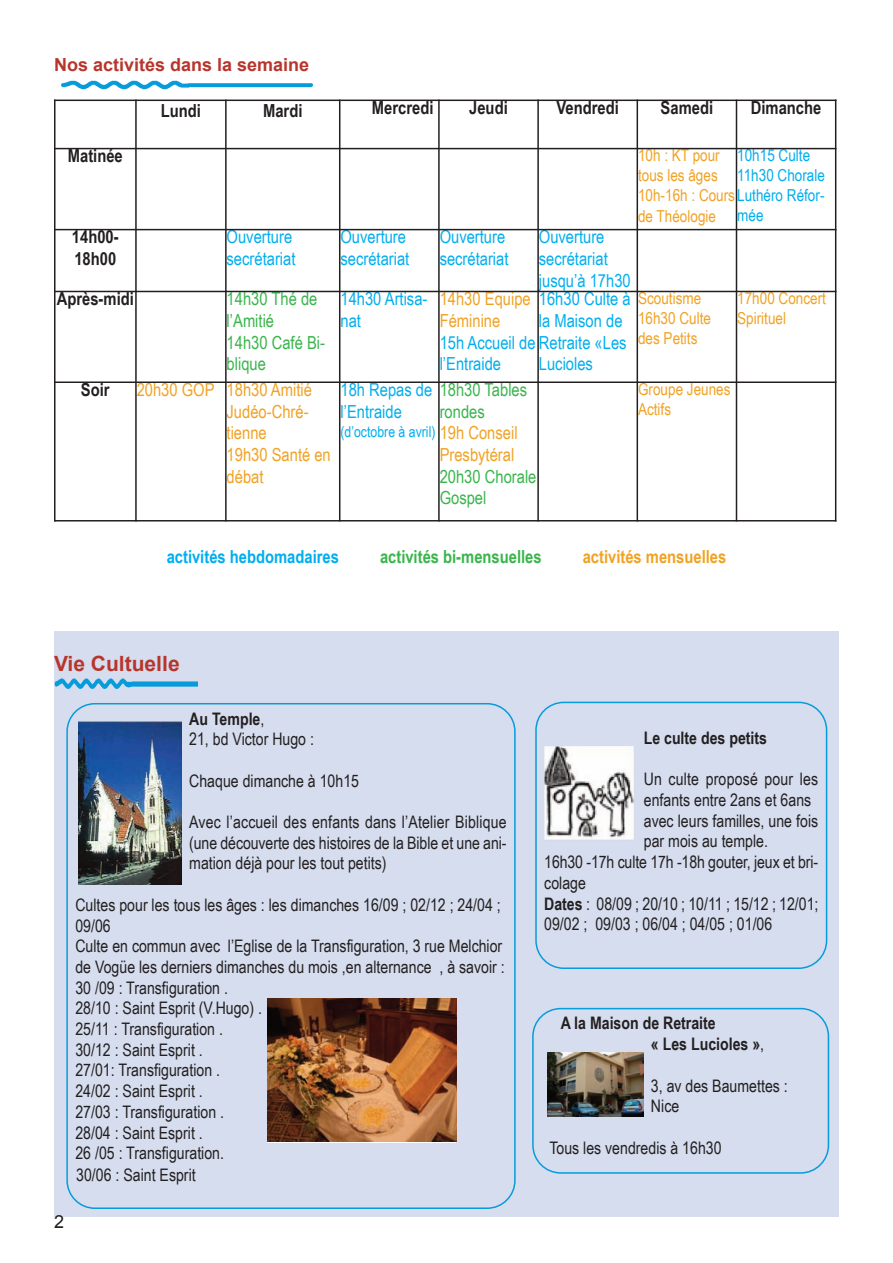
<style>
.page{position:relative;width:893px;height:1263px;background:#fff}
.page>*{position:absolute;margin:0;border:0;box-sizing:border-box;transform-origin:0 0}
.t1{font:700 21px "Arial";color:#b8352c}
.t2{font:18px/21.6px "Arial Narrow";color:#00aeef}
.t3{font:18px/21.6px "Arial Narrow";color:#f1a224}
.t4{font:700 18px/21.6px "Arial Narrow";color:#231f20}
.t5{font:18px/21.6px "Arial Narrow";color:#39b54c}
.t6{font:700 18px "Arial";color:#b8352c}
.t7{font:700 18px "Arial Narrow";color:#00aeef}
.t8{font:700 18px "Arial Narrow";color:#39b54c}
.t9{font:700 18px "Arial Narrow";color:#f1a224}
.t10{font:18px "Arial";color:#231f20}
.t11{font:17.25px/20.7px "Arial Narrow";color:#231f20}
.t12{font:700 17.25px/20.7px "Arial Narrow";color:#231f20}
.t13{font:16.5px/20.1px "Arial Narrow";color:#f1a224}
.t14{font:16.5px/19.8px "Arial Narrow";color:#00aeef}
.t15{font:15px "Arial Narrow";color:#00aeef}
.s1{color:#00aeef}
.s2{font-size:16.5px}
.s3{color:#39b54c}
.s4{font-weight:700}
.s5{font-weight:400}
</style>
<div class="page">
<div style="left:54px;top:631px;width:785px;height:585px;background:#d5ddee"></div>
<hr style="left:54px;top:100px;width:2px;height:421px;background:#231f20">
<hr style="left:135px;top:100px;width:2px;height:421px;background:#231f20">
<hr style="left:225px;top:100px;width:2px;height:421px;background:#231f20">
<hr style="left:339px;top:100px;width:1px;height:421px;background:#231f20">
<hr style="left:438px;top:100px;width:2px;height:421px;background:#231f20">
<hr style="left:537px;top:100px;width:2px;height:421px;background:#231f20">
<hr style="left:637px;top:100px;width:1px;height:421px;background:#231f20">
<hr style="left:736px;top:100px;width:1px;height:421px;background:#231f20">
<hr style="left:835px;top:100px;width:1px;height:421px;background:#231f20">
<hr style="left:54px;top:100px;width:782px;height:1px;background:#231f20">
<hr style="left:54px;top:148px;width:782px;height:1px;background:#231f20">
<hr style="left:54px;top:229px;width:782px;height:1px;background:#231f20">
<hr style="left:54px;top:291px;width:782px;height:1px;background:#231f20">
<hr style="left:54px;top:381px;width:782px;height:2px;background:#231f20">
<hr style="left:54px;top:520px;width:782px;height:1px;background:#231f20">
<img style="left:61px;top:81px;width:252px;height:8px">
<svg style="left:66px;top:703px;width:450px;height:506px"></svg>
<svg style="left:535px;top:702px;width:292px;height:267px"></svg>
<svg style="left:532px;top:1008px;width:297px;height:166px"></svg>
<img style="left:54px;top:678px;width:143px;height:11px">
<img style="left:79px;top:721px;width:103px;height:164px">
<img style="left:544px;top:746px;width:91px;height:95px">
<img style="left:547px;top:1053px;width:96px;height:64px">
<img style="left:267px;top:999px;width:189px;height:142px">
<p class="t6" style="left:54px;top:55px;width:257px">Nos activités dans la semaine</p>
<p class="t4" style="left:161px;top:100px;width:42px">Lundi</p>
<p class="t4" style="left:263px;top:100px;width:41px">Mardi</p>
<p class="t4" style="left:372px;top:97px;width:63px">Mercredi</p>
<p class="t4" style="left:469px;top:97px;width:40px">Jeudi</p>
<p class="t4" style="left:556px;top:97px;width:64px">Vendredi</p>
<p class="t4" style="left:661px;top:97px;width:54px">Samedi</p>
<p class="t4" style="left:751px;top:97px;width:72px">Dimanche</p>
<p class="t4" style="left:68px;top:145px;width:56px">Matinée</p>
<p class="t13" style="left:638px;top:145px;width:188px">10h : KT pour<br>tous les âges<br>10h-16h : Cours<span class="s1">Luthéro Réfor&shy;</span>de Théologie</p>
<p class="t14" style="left:737px;top:145px;width:89px">10h15 Culte<br>11h30 Chorale</p>
<p class="t14" style="left:737px;top:205px;width:28px">mée</p>
<p class="t4" style="left:72px;top:226px;width:48px">14h00-<br>18h00</p>
<p class="t2" style="left:227px;top:226px;width:70px">Ouverture secrétariat</p>
<p class="t2" style="left:340px;top:226px;width:70px">Ouverture secrétariat</p>
<p class="t2" style="left:440px;top:226px;width:70px">Ouverture secrétariat</p>
<p class="t2" style="left:539px;top:226px;width:93px">Ouverture secrétariat jusqu’à 17h30</p>
<p class="t4" style="left:57px;top:288px;width:79px">Après-midi</p>
<p class="t5" style="left:227px;top:288px;width:100px">14h30 Thé de l’Amitié<br>14h30 Café Bi&shy;blique</p>
<p class="t2" style="left:340px;top:288px;width:88px">14h30 Artisa&shy;nat</p>
<p class="t3" style="left:440px;top:288px;width:263px">14h30 Equipe <span class="s1">16h30 Culte à</span> <span class="s2">Scoutisme<br></span>Féminine</p>
<p class="t13" style="left:638px;top:308px;width:74px">16h30 Culte des Petits</p>
<p class="t2" style="left:539px;top:310px;width:85px">la Maison de</p>
<p class="t2" style="left:539px;top:353px;width:56px">Lucioles</p>
<p class="t2" style="left:440px;top:331px;width:188px">15h Accueil de Retraite «Les l’Entraide</p>
<p class="t13" style="left:737px;top:288px;width:90px">17h00 Concert<br>Spirituel</p>
<p class="t4" style="left:81px;top:379px;width:30px">Soir</p>
<p class="t3" style="left:227px;top:379px;width:106px;text-indent:-90px">20h30 GOP 18h30 Amitié<br>Judéo-Chré&shy;tienne<br>19h30 Santé en débat</p>
<p class="t2" style="left:340px;top:379px;width:188px">18h Repas de <span class="s3">18h30 Tables </span>l’Entraide</p>
<p class="t5" style="left:440px;top:400px;width:47px">rondes</p>
<p class="t3" style="left:440px;top:422px;width:79px">19h Conseil<br>Presbytéral</p>
<p class="t5" style="left:440px;top:465px;width:98px">20h30 Chorale<br>Gospel</p>
<p class="t15" style="left:340px;top:423px;width:97px">(d’octobre à avril)</p>
<p class="t13" style="left:638px;top:379px;width:94px">Groupe Jeunes<br>Actifs</p>
<p class="t7" style="left:167px;top:546px;width:174px">activités hebdomadaires</p>
<p class="t8" style="left:380px;top:546px;width:163px">activités bi-mensuelles</p>
<p class="t9" style="left:583px;top:546px;width:145px">activités mensuelles</p>
<p class="t1" style="left:54px;top:652px;width:127px">Vie Cultuelle</p>
<p class="t10" style="left:54px;top:1211px;width:12px">2</p>
<p class="t11" style="left:189px;top:708px;width:126px"><span class="s4">Au Temple</span>,<br>21, bd Victor Hugo :</p>
<p class="t11" style="left:189px;top:770px;width:171px">Chaque dimanche à 10h15</p>
<p class="t11" style="left:189px;top:811px;width:319px;text-align:justify">Avec l’accueil des enfants dans l’Atelier Biblique (une découverte des histoires de la Bible et une ani&shy;mation déjà pour les tout petits)</p>
<p class="t11" style="left:75px;top:894px;width:431px">Cultes pour les tous les âges : les dimanches 16/09 ; 02/12 ; 24/04 ;<br>09/06<br>Culte en commun avec l’Eglise de la Transfiguration, 3 rue Melchior de Vogüe les derniers dimanches du mois ,en alternance , à savoir :<br>30 /09 : Transfiguration .<br>28/10 : Saint Esprit (V.Hugo) .<br>25/11 : Transfiguration .<br>30/12 : Saint Esprit .<br>27/01: Transfiguration .<br>24/02 : Saint Esprit .<br>27/03 : Transfiguration .<br>28/04 : Saint Esprit .<br>26 /05 : Transfiguration.<br>30/06 : Saint Esprit</p>
<p class="t12" style="left:644px;top:727px;width:125px">Le culte des petits</p>
<p class="t11" style="left:644px;top:769px;width:176px">Un culte proposé pour les</p>
<p class="t11" style="left:644px;top:789px;width:169px">enfants entre 2ans et 6ans</p>
<p class="t11" style="left:644px;top:810px;width:176px">avec leurs familles, une fois</p>
<p class="t11" style="left:644px;top:831px;width:126px">par mois au temple.</p>
<p class="t11" style="left:544px;top:851px;width:275px">16h30 -17h culte 17h -18h gouter, jeux et bri-</p>
<p class="t11" style="left:544px;top:872px;width:43px">colage</p>
<p class="t11" style="left:544px;top:893px;width:276px"><span class="s4">Dates</span> : 08/09 ; 20/10 ; 10/11 ; 15/12 ; 12/01;</p>
<p class="t11" style="left:544px;top:914px;width:230px">09/02 ; 09/03 ; 06/04 ; 04/05 ; 01/06</p>
<p class="t12" style="left:651px;top:1013px;width:115px;text-indent:-90px">A la Maison de Retraite<br>« Les Lucioles »<span class="s5">,</span></p>
<p class="t11" style="left:651px;top:1075px;width:138px">3, av des Baumettes :<br>Nice</p>
<p class="t11" style="left:549px;top:1137px;width:174px">Tous les vendredis à 16h30</p>
</div>
